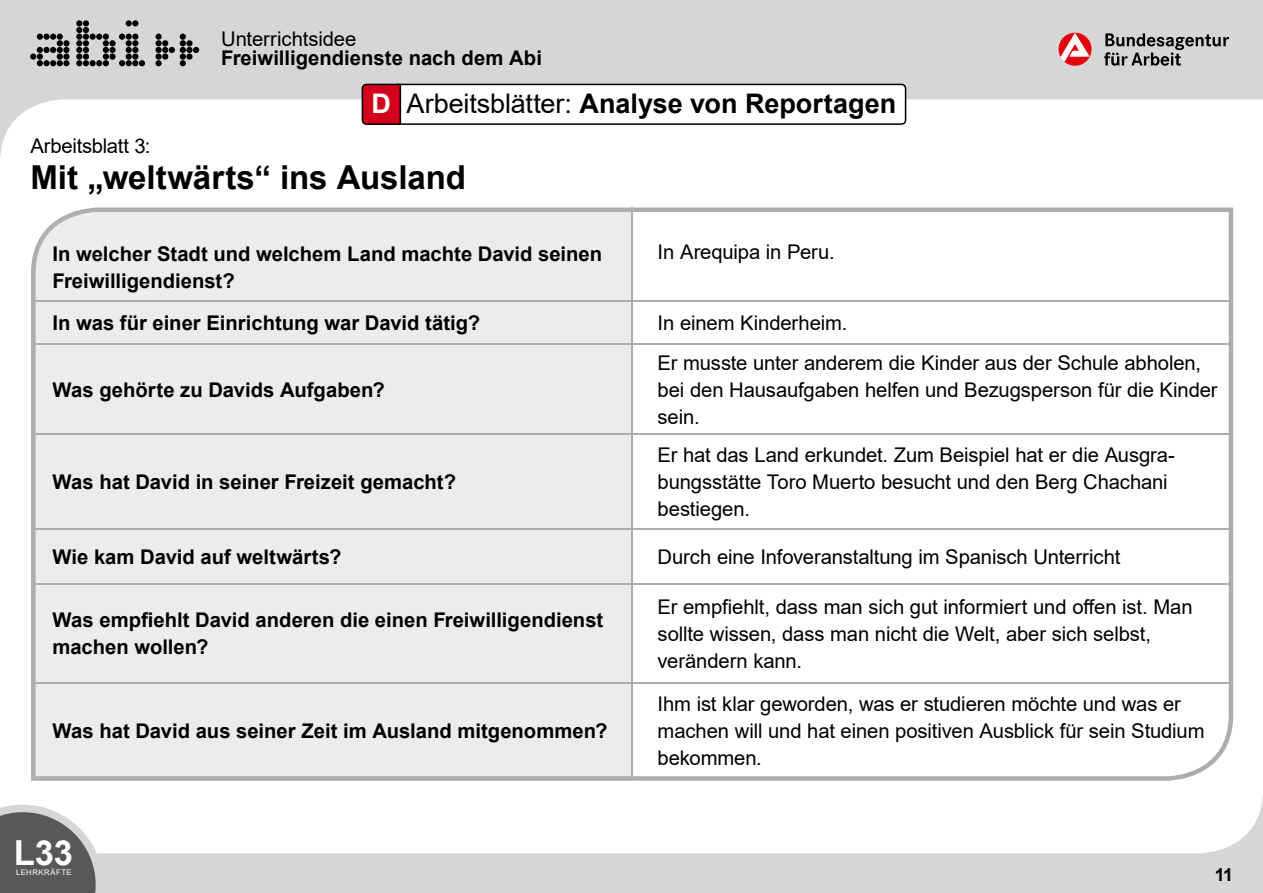
<style>
.page{position:relative;width:1263px;height:893px;background:#d6d6d7}
.page>*{position:absolute;margin:0;border:0;box-sizing:border-box;transform-origin:0 0}
.t1{font:700 34.5px "Arial";color:#fff}
.t2{font:700 33px "Arial";color:#000}
.t3{font:700 27px "Arial";color:#000}
.t4{font:20.25px/27px "Arial";letter-spacing:-.005em;color:#000}
.t5{font:700 20.25px/27px "Arial";color:#000}
.t6{font:700 18px "Arial";color:#000}
.t7{font:7.65px "Arial";letter-spacing:.065em;color:#fff}
.s1{color:#fff}
.s2{font-weight:400}
</style>
<div class="page">
<svg style="left:30px;top:34px;width:40px;height:32px"></svg>
<svg style="left:76px;top:20px;width:69px;height:46px"></svg>
<svg style="left:155px;top:34px;width:44px;height:32px"></svg>
<svg style="left:1104px;top:33px;width:125px;height:33px"></svg>
<svg style="left:1058px;top:33px;width:33px;height:33px"></svg>
<div style="left:0;top:99px;width:1263px;height:754px;background:#fff"></div>
<div style="left:31px;top:207px;width:1202px;height:574px;background:#fff"></div>
<div style="left:35px;top:211px;width:596px;height:567px;background:#ececed"></div>
<svg style="left:0;top:805px;width:103px;height:88px;background:#808080"></svg>
<hr style="left:632px;top:300px;width:600px;height:2px;background:#adadae">
<hr style="left:632px;top:344px;width:600px;height:1px;background:#adadae">
<hr style="left:632px;top:434px;width:600px;height:1px;background:#adadae">
<hr style="left:632px;top:528px;width:600px;height:2px;background:#adadae">
<hr style="left:631px;top:207px;width:2px;height:93px;background:#adadae">
<hr style="left:631px;top:302px;width:2px;height:42px;background:#adadae">
<hr style="left:631px;top:345px;width:2px;height:89px;background:#adadae">
<hr style="left:631px;top:435px;width:2px;height:93px;background:#adadae">
<hr style="left:631px;top:530px;width:2px;height:53px;background:#adadae">
<hr style="left:631px;top:684px;width:2px;height:94px;background:#adadae">
<hr style="left:632px;top:583px;width:600px;height:2px;background:#adadae">
<hr style="left:632px;top:682px;width:600px;height:2px;background:#adadae">
<hr style="left:631px;top:585px;width:2px;height:97px;background:#adadae">
<hr style="left:1231px;top:585px;width:1px;height:97px;background:#adadae">
<hr style="left:35px;top:300px;width:597px;height:2px;background:#adadae">
<hr style="left:35px;top:344px;width:597px;height:1px;background:#adadae">
<hr style="left:35px;top:434px;width:597px;height:1px;background:#adadae">
<hr style="left:35px;top:528px;width:597px;height:2px;background:#adadae">
<hr style="left:35px;top:583px;width:597px;height:2px;background:#adadae">
<hr style="left:35px;top:682px;width:597px;height:2px;background:#adadae">
<hr style="left:35px;top:778px;width:598px;height:1px;background:#adadae">
<svg style="left:362px;top:84px;width:544px;height:41px;background:#e9dcde"></svg>
<p class="t4" style="left:221px;top:25px;width:137px">Unterrichtsidee</p>
<p class="t5" style="left:221px;top:45px;width:322px">Freiwilligendienste nach dem Abi</p>
<h3 class="t3" style="left:372px;top:85px;width:526px"><span class="s1">D</span> <span class="s2">Arbeitsblätter:</span> Analyse von Reportagen</h3>
<p class="t4" style="left:30px;top:133px;width:122px">Arbeitsblatt 3:</p>
<h2 class="t2" style="left:30px;top:154px;width:437px">Mit „weltwärts“ ins Ausland</h2>
<p class="t5" style="left:52px;top:241px;width:551px">In welcher Stadt und welchem Land machte David seinen<br>Freiwilligendienst?</p>
<p class="t4" style="left:658px;top:239px;width:179px">In Arequipa in Peru.</p>
<p class="t5" style="left:52px;top:310px;width:429px">In was für einer Einrichtung war David tätig?</p>
<p class="t4" style="left:658px;top:309px;width:191px">In einem Kinderheim.</p>
<p class="t5" style="left:52px;top:376px;width:334px">Was gehörte zu Davids Aufgaben?</p>
<p class="t5" style="left:52px;top:469px;width:405px">Was hat David in seiner Freizeit gemacht?</p>
<p class="t4" style="left:658px;top:349px;width:562px">er musste unter anderem die Kinder aus der Schule abholen, bei den hausaufgaben helfen und Bezugsperson für die Kinder sein.</p>
<p class="t4" style="left:658px;top:441px;width:519px">er hat das land erkundet. Zum Beispiel hat er die Ausgra&shy;bungsstätte Toro Muerto besucht und den Berg Chachani bestiegen.</p>
<p class="t5" style="left:52px;top:543px;width:291px">Wie kam David auf weltwärts?</p>
<p class="t4" style="left:658px;top:543px;width:464px">Durch eine Infoveranstaltung im Spanisch Unterricht</p>
<p class="t5" style="left:52px;top:607px;width:552px">Was empfiehlt David anderen die einen Freiwilligendienst machen wollen?</p>
<p class="t5" style="left:52px;top:718px;width:556px">Was hat David aus seiner Zeit im Ausland mitgenommen?</p>
<h1 class="t1" style="left:14px;top:828px;width:61px">L33</h1>
<p class="t7" style="left:16px;top:867px;width:57px">lehrKrÄFTe</p>
<p class="t4" style="left:658px;top:593px;width:536px">Er empfiehlt, dass man sich gut informiert und offen ist. Man sollte wissen, dass man nicht die Welt, aber sich selbst, verändern kann.</p>
<p class="t4" style="left:658px;top:691px;width:548px">Ihm ist klar geworden, was er studieren möchte und was er machen will und hat einen positiven Ausblick für sein Studium bekommen.</p>
<p class="t6" style="left:1215px;top:861px;width:20px">11</p>
</div>
